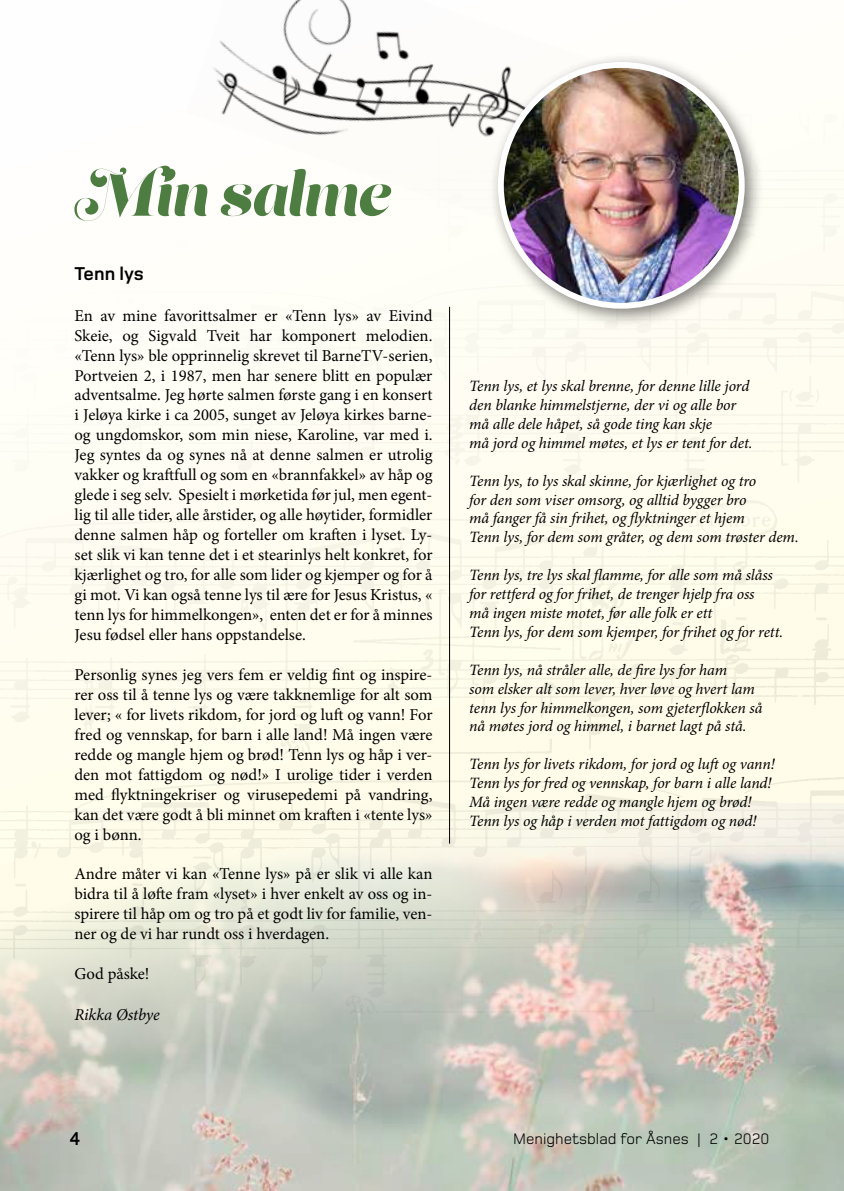
<style>
.page{position:relative;width:844px;height:1191px;background:#fff}
.page>*{position:absolute;margin:0;border:0;box-sizing:border-box;transform-origin:0 0}
.t1{font:59.32px "Lust Script Display";color:#4d7d41}
.t2{font:700 19.25px "Foundry Monoline";color:#000}
.t3{font:16.62px/19.9px "Minion Pro";color:#000;text-align:justify}
.t4{font:italic 16.62px "Minion Pro";letter-spacing:-.01em;color:#000}
.t5{font:italic 15.75px/18.9px "Minion Pro";letter-spacing:-.005em;color:#000}
.t6{font:15.75px "Foundry Monoline";color:#000}
</style>
<div class="page">
<img style="left:0;top:115px;width:843px;height:689px">
<img style="left:0;top:804px;width:843px;height:387px">
<img style="left:185px;top:0;width:303px;height:237px">
<div style="left:488px;top:53px;width:276px;height:275px;background:#000;opacity:.5"></div>
<img style="left:500px;top:65px;width:241px;height:241px;border-radius:120px">
<div style="left:498px;top:62px;width:246px;height:247px;border:6px solid #fff;border-radius:50%"></div>
<hr style="left:449px;top:307px;width:1px;height:536px;background:#000">
<h1 class="t1" style="left:74px;top:156px;width:317px">Min salme</h1>
<p class="t2" style="left:74px;top:263px;width:71px">Tenn lys</p>
<p class="t3" style="left:74px;top:305px;width:359px">En av mine favorittsalmer er «Tenn lys» av Eivind Skeie, og Sigvald Tveit har komponert melodien. «Tenn lys» ble opprinnelig skrevet til BarneTV-serien, Portveien 2, i 1987, men har senere blitt en populær adventsalme. Jeg hørte salmen første gang i en konsert i Jeløya kirke i ca 2005, sunget av Jeløya kirkes barne&shy;og ungdomskor, som min niese, Karoline, var med i.<br>Jeg syntes da og synes nå at denne salmen er utrolig vakker og kraftfull og som en «brannfakkel» av håp og glede i seg selv. Spesielt i mørketida før jul, men egent&shy;lig til alle tider, alle årstider, og alle høytider, formidler denne salmen håp og forteller om kraften i lyset. Ly&shy;set slik vi kan tenne det i et stearinlys helt konkret, for kjærlighet og tro, for alle som lider og kjemper og for å gi mot. Vi kan også tenne lys til ære for Jesus Kristus, « tenn lys for himmelkongen», enten det er for å minnes Jesu fødsel eller hans oppstandelse.</p>
<p class="t3" style="left:74px;top:664px;width:359px">Personlig synes jeg vers fem er veldig fint og inspire&shy;rer oss til å tenne lys og være takknemlige for alt som lever; « for livets rikdom, for jord og luft og vann! For fred og vennskap, for barn i alle land! Må ingen være redde og mangle hjem og brød! Tenn lys og håp i ver&shy;den mot fattigdom og nød!» I urolige tider i verden med flyktningekriser og virusepedemi på vandring, kan det være godt å bli minnet om kraften i «tente lys» og i bønn.</p>
<p class="t3" style="left:74px;top:864px;width:359px">Andre måter vi kan «Tenne lys» på er slik vi alle kan bidra til å løfte fram «lyset» i hver enkelt av oss og in&shy;spirere til håp om og tro på et godt liv for familie, ven&shy;ner og de vi har rundt oss i hverdagen.</p>
<p class="t3" style="left:74px;top:964px;width:77px">God påske!</p>
<p class="t4" style="left:74px;top:1005px;width:87px">Rikka Østbye</p>
<p class="t5" style="left:469px;top:377px;width:285px">Tenn lys, et lys skal brenne, for denne lille jord den blanke himmelstjerne, der vi og alle bor må alle dele håpet, så gode ting kan skje<br>må jord og himmel møtes, et lys er tent for det.</p>
<p class="t5" style="left:469px;top:472px;width:331px">Tenn lys, to lys skal skinne, for kjærlighet og tro<br>for den som viser omsorg, og alltid bygger bro<br>må fanger få sin frihet, og flyktninger et hjem<br>Tenn lys, for dem som gråter, og dem som trøster dem.</p>
<p class="t5" style="left:469px;top:566px;width:315px">Tenn lys, tre lys skal flamme, for alle som må slåss for rettferd og for frihet, de trenger hjelp fra oss<br>må ingen miste motet, før alle folk er ett<br>Tenn lys, for dem som kjemper, for frihet og for rett.</p>
<p class="t5" style="left:469px;top:661px;width:295px">Tenn lys, nå stråler alle, de fire lys for ham<br>som elsker alt som lever, hver løve og hvert lam tenn lys for himmelkongen, som gjeterflokken så nå møtes jord og himmel, i barnet lagt på stå.</p>
<p class="t5" style="left:469px;top:755px;width:307px">Tenn lys for livets rikdom, for jord og luft og vann!<br>Tenn lys for fred og vennskap, for barn i alle land!<br>Må ingen være redde og mangle hjem og brød!<br>Tenn lys og håp i verden mot fattigdom og nød!</p>
<p class="t2" style="left:69px;top:1128px;width:12px">4</p>
<p class="t6" style="left:513px;top:1130px;width:258px">Menighetsblad for Åsnes | 2 • 2020</p>
</div>
